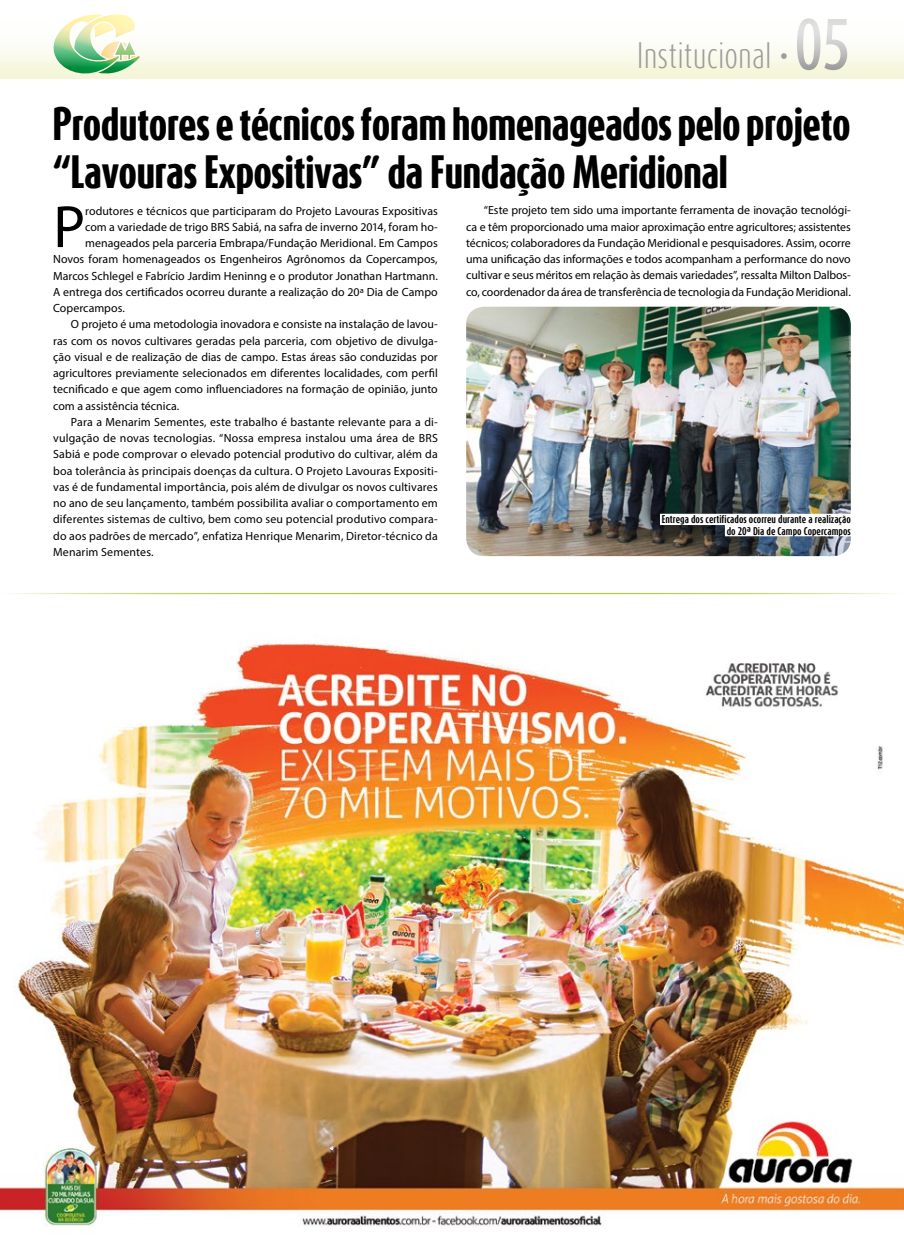
<style>
.page{position:relative;width:904px;height:1241px;background:#fff}
.page>*{position:absolute;margin:0;border:0;box-sizing:border-box;transform-origin:0 0}
.t1{font:60.12px "Myriad Pro";color:#000}
.t2{font:500 60px "Dax Compact";color:#9d9d9c}
.t3{font:800 38.75px/48.8px "Dax Compact";letter-spacing:-.02em;color:#000}
.t4{font:300 30.5px "Dax Compact";color:#9d9d9c}
.t5{font:11.88px/16.2px "Myriad Pro";letter-spacing:.005em;color:#000;text-align:justify}
.t6{font:700 9.38px/11.2px "Dax Compact";color:#000;text-align:right}
</style>
<div class="page">
<div style="left:0;top:0;width:904px;height:78px;background:#f5f6db"></div>
<svg style="left:43px;top:67px;width:97px;height:12px"></svg>
<svg style="left:0;top:0;width:904px;height:67px;background:#f8faf2"></svg>
<img style="left:466px;top:306px;width:384px;height:250px">
<div style="left:660px;top:513px;width:192px;height:12px;background:#fff"></div>
<div style="left:725px;top:525px;width:127px;height:11px;background:#fff"></div>
<img style="left:0;top:643px;width:904px;height:584px">
<h2 class="t2" style="left:794px;top:6px;width:58px">05</h2>
<h3 class="t4" style="left:637px;top:36px;width:153px">Institucional •</h3>
<h3 class="t3" style="left:53px;top:99px;width:799px">Produtores e técnicos foram homenageados pelo projeto “Lavouras Expositivas” da Fundação Meridional</h3>
<h1 class="t1" style="left:53px;top:190px;width:33px">P</h1>
<p class="t5" style="left:85px;top:202px;width:354px">rodutores e técnicos que participaram do Projeto Lavouras Expositivas</p>
<p class="t5" style="left:85px;top:218px;width:354px">com a variedade de trigo BRS Sabiá, na safra de inverno 2014, foram ho-</p>
<p class="t5" style="left:85px;top:235px;width:354px">menageados pela parceria Embrapa/Fundação Meridional. Em Campos</p>
<p class="t5" style="left:53px;top:251px;width:386px">Novos foram homenageados os Engenheiros Agrônomos da Copercampos,</p>
<p class="t5" style="left:53px;top:267px;width:386px">Marcos Schlegel e Fabrício Jardim Heninng e o produtor Jonathan Hartmann.</p>
<p class="t5" style="left:53px;top:283px;width:386px">A entrega dos certificados ocorreu durante a realização do 20ª Dia de Campo</p>
<p class="t5" style="left:53px;top:300px;width:73px">Copercampos.</p>
<p class="t5" style="left:71px;top:316px;width:368px">O projeto é uma metodologia inovadora e consiste na instalação de lavou-</p>
<p class="t5" style="left:53px;top:332px;width:386px">ras com os novos cultivares geradas pela parceria, com objetivo de divulga-</p>
<p class="t5" style="left:53px;top:348px;width:386px">ção visual e de realização de dias de campo. Estas áreas são conduzidas por</p>
<p class="t5" style="left:53px;top:365px;width:386px">agricultores previamente selecionados em diferentes localidades, com perfil</p>
<p class="t5" style="left:53px;top:381px;width:386px">tecnificado e que agem como influenciadores na formação de opinião, junto</p>
<p class="t5" style="left:53px;top:397px;width:128px">com a assistência técnica.</p>
<p class="t5" style="left:71px;top:413px;width:368px">Para a Menarim Sementes, este trabalho é bastante relevante para a di-</p>
<p class="t5" style="left:53px;top:430px;width:386px">vulgação de novas tecnologias. “Nossa empresa instalou uma área de BRS</p>
<p class="t5" style="left:53px;top:446px;width:386px">Sabiá e pode comprovar o elevado potencial produtivo do cultivar, além da</p>
<p class="t5" style="left:53px;top:462px;width:386px">boa tolerância às principais doenças da cultura. O Projeto Lavouras Expositi-</p>
<p class="t5" style="left:53px;top:478px;width:386px">vas é de fundamental importância, pois além de divulgar os novos cultivares</p>
<p class="t5" style="left:53px;top:495px;width:386px">no ano de seu lançamento, também possibilita avaliar o comportamento em</p>
<p class="t5" style="left:53px;top:511px;width:386px">diferentes sistemas de cultivo, bem como seu potencial produtivo compara-</p>
<p class="t5" style="left:53px;top:527px;width:386px">do aos padrões de mercado”, enfatiza Henrique Menarim, Diretor-técnico da</p>
<p class="t5" style="left:53px;top:543px;width:102px">Menarim Sementes.</p>
<p class="t5" style="left:466px;top:202px;width:386px;text-indent:18px">“Este projeto tem sido uma importante ferramenta de inovação tecnológi&shy;ca e têm proporcionado uma maior aproximação entre agricultores; assistentes técnicos; colaboradores da Fundação Meridional e pesquisadores. Assim, ocorre uma unificação das informações e todos acompanham a performance do novo cultivar e seus méritos em relação às demais variedades”, ressalta Milton Dalbos&shy;co, coordenador da área de transferência de tecnologia da Fundação Meridional.</p>
<p class="t6" style="left:661px;top:513px;width:190px">Entrega dos certificados ocorreu durante a realização do 20ª Dia de Campo Copercampos</p>
</div>
